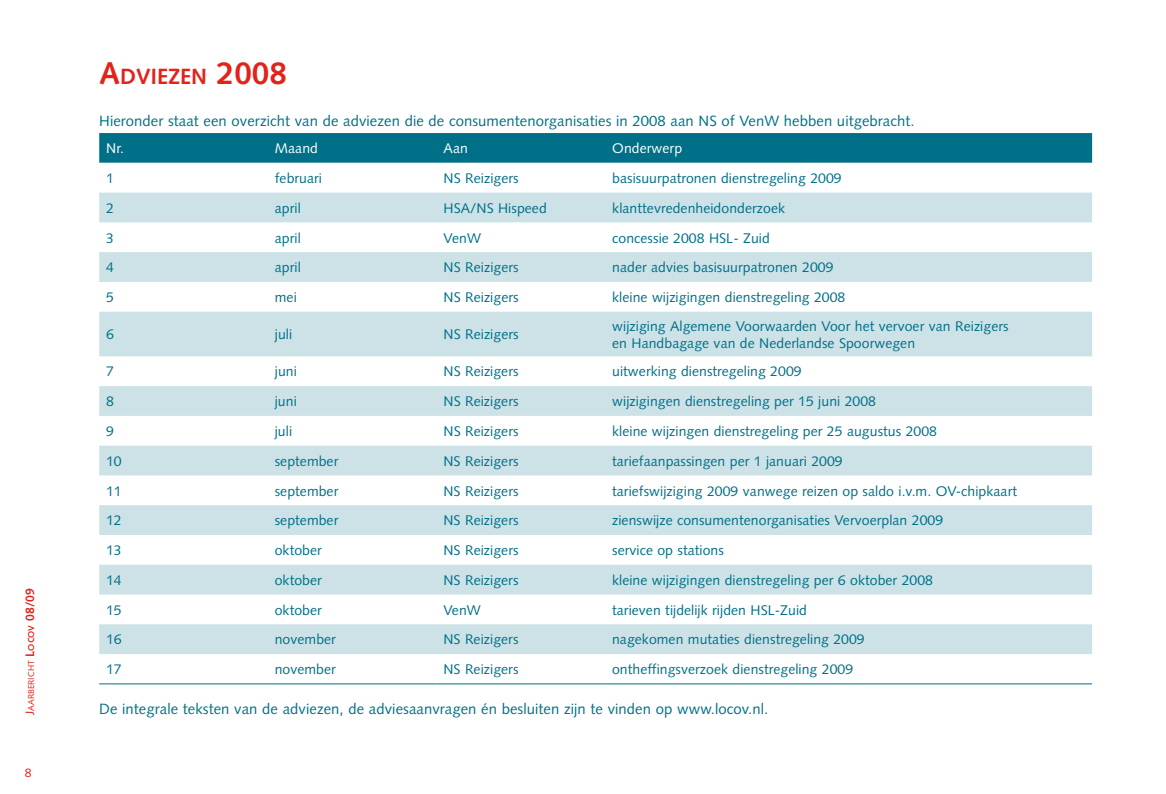
<style>
.page{position:relative;width:1166px;height:794px;background:#fff}
.page>*{position:absolute;margin:0;border:0;box-sizing:border-box;transform-origin:0 0}
.t1{font:700 22.05px "Syntax";color:#e32219}
.t2{font:14.88px "Syntax";letter-spacing:.005em;color:#007088}
.t3{font:14px/16.8px "Syntax";letter-spacing:.005em;color:#007088}
.t4{font:14px "Syntax";color:#fff}
.t5{font:12.25px "Syntax";color:#e32219}
.t6{font:8.58px "Syntax";color:#e32219}
.s1{font-size:12.25px}
.s2{font-weight:700;font-size:12.25px}
.s3{font-weight:700}
.s4{font-size:31.5px}
</style>
<div class="page">
<div style="left:99px;top:133px;width:993px;height:30px;background:#007088"></div>
<svg style="left:99px;top:193px;width:993px;height:461px;fill:#cce2e7"></svg>
<hr style="left:99px;top:683px;width:169px;height:1px;background:#007088">
<hr style="left:268px;top:683px;width:169px;height:1px;background:#007088">
<hr style="left:437px;top:683px;width:168px;height:1px;background:#007088">
<hr style="left:605px;top:683px;width:487px;height:1px;background:#007088">
<p class="t6" style="left:26px;top:714px;width:128px;rotate:-90deg"><span class="s1">J</span>aarbericht <span class="s2">L</span><span class="s3">OCOV</span> <span class="s2">08/09</span></p>
<p class="t5" style="left:25px;top:766px;width:8px">8</p>
<h1 class="t1" style="left:99px;top:64px;width:189px"><span class="s4">A</span>DVIEZEN <span class="s4">2008</span></h1>
<p class="t2" style="left:99px;top:112px;width:817px">Hieronder staat een overzicht van de adviezen die de consumentenorganisaties in 2008 aan NS of VenW hebben uitgebracht.</p>
<p class="t4" style="left:106px;top:140px;width:19px">Nr.</p>
<p class="t4" style="left:275px;top:140px;width:45px">Maand</p>
<p class="t4" style="left:444px;top:140px;width:26px">Aan</p>
<p class="t4" style="left:612px;top:140px;width:71px">Onderwerp</p>
<p class="t3" style="left:106px;top:170px;width:9px">1</p>
<p class="t3" style="left:275px;top:170px;width:49px">februari</p>
<p class="t3" style="left:444px;top:170px;width:77px">NS Reizigers</p>
<p class="t3" style="left:612px;top:170px;width:231px">basisuurpatronen dienstregeling 2009</p>
<p class="t3" style="left:106px;top:199px;width:9px">2</p>
<p class="t3" style="left:275px;top:199px;width:27px">april</p>
<p class="t3" style="left:444px;top:199px;width:105px">HSA/NS Hispeed</p>
<p class="t3" style="left:612px;top:199px;width:174px">klanttevredenheidonderzoek</p>
<p class="t3" style="left:106px;top:229px;width:9px">3</p>
<p class="t3" style="left:275px;top:229px;width:27px">april</p>
<p class="t3" style="left:443px;top:229px;width:39px">VenW</p>
<p class="t3" style="left:612px;top:229px;width:159px">concessie 2008 HSL- Zuid</p>
<p class="t3" style="left:106px;top:259px;width:9px">4</p>
<p class="t3" style="left:275px;top:259px;width:27px">april</p>
<p class="t3" style="left:443px;top:259px;width:77px">NS Reizigers</p>
<p class="t3" style="left:612px;top:259px;width:223px">nader advies basisuurpatronen 2009</p>
<p class="t3" style="left:106px;top:289px;width:9px">5</p>
<p class="t3" style="left:275px;top:289px;width:23px">mei</p>
<p class="t3" style="left:443px;top:289px;width:77px">NS Reizigers</p>
<p class="t3" style="left:612px;top:289px;width:235px">kleine wijzigingen dienstregeling 2008</p>
<p class="t3" style="left:106px;top:326px;width:9px">6</p>
<p class="t3" style="left:275px;top:326px;width:19px">juli</p>
<p class="t3" style="left:443px;top:326px;width:77px">NS Reizigers</p>
<p class="t3" style="left:612px;top:318px;width:398px">wijziging Algemene Voorwaarden Voor het vervoer van Reizigers en Handbagage van de N ederlandse Spoorwegen</p>
<p class="t3" style="left:106px;top:363px;width:9px">7</p>
<p class="t3" style="left:275px;top:363px;width:23px">juni</p>
<p class="t3" style="left:443px;top:363px;width:77px">NS Reizigers</p>
<p class="t3" style="left:612px;top:363px;width:191px">uitwerking dienstregeling 2009</p>
<p class="t3" style="left:106px;top:393px;width:9px">8</p>
<p class="t3" style="left:275px;top:393px;width:23px">juni</p>
<p class="t3" style="left:443px;top:393px;width:77px">NS Reizigers</p>
<p class="t3" style="left:612px;top:393px;width:265px">wijzigingen dienstregeling per 15 juni 2008</p>
<p class="t3" style="left:106px;top:423px;width:9px">9</p>
<p class="t3" style="left:275px;top:423px;width:19px">juli</p>
<p class="t3" style="left:443px;top:423px;width:77px">NS Reizigers</p>
<p class="t3" style="left:612px;top:423px;width:326px">kleine wijzingen dienstregeling per 25 augustus 2008</p>
<p class="t3" style="left:106px;top:452px;width:17px">10</p>
<p class="t3" style="left:275px;top:452px;width:65px">september</p>
<p class="t3" style="left:443px;top:452px;width:77px">NS Reizigers</p>
<p class="t3" style="left:612px;top:452px;width:232px">tariefaanpassingen per 1 januari 2009</p>
<p class="t3" style="left:106px;top:482px;width:17px">11</p>
<p class="t3" style="left:275px;top:482px;width:65px">september</p>
<p class="t3" style="left:443px;top:482px;width:77px">NS Reizigers</p>
<p class="t3" style="left:612px;top:482px;width:406px">tariefswijziging 2009 vanwege reizen op saldo i.v.m. OV-chipkaart</p>
<p class="t3" style="left:106px;top:512px;width:17px">12</p>
<p class="t3" style="left:275px;top:512px;width:65px">september</p>
<p class="t3" style="left:443px;top:512px;width:77px">NS Reizigers</p>
<p class="t3" style="left:612px;top:512px;width:332px">zienswijze consumentenorganisaties Vervoerplan 2009</p>
<p class="t3" style="left:106px;top:542px;width:17px">13</p>
<p class="t3" style="left:275px;top:542px;width:49px">oktober</p>
<p class="t3" style="left:443px;top:542px;width:77px">NS Reizigers</p>
<p class="t3" style="left:612px;top:542px;width:113px">service op stations</p>
<p class="t3" style="left:106px;top:571px;width:17px">14</p>
<p class="t3" style="left:275px;top:571px;width:49px">oktober</p>
<p class="t3" style="left:443px;top:571px;width:77px">NS Reizigers</p>
<p class="t3" style="left:612px;top:571px;width:322px">kleine wijzigingen dienstregeling per 6 oktober 2008</p>
<p class="t3" style="left:106px;top:601px;width:17px">15</p>
<p class="t3" style="left:275px;top:601px;width:49px">oktober</p>
<p class="t3" style="left:443px;top:601px;width:39px">VenW</p>
<p class="t3" style="left:612px;top:601px;width:196px">tarieven tijdelijk rijden HSL-Zuid</p>
<p class="t3" style="left:106px;top:631px;width:17px">16</p>
<p class="t3" style="left:275px;top:631px;width:63px">november</p>
<p class="t3" style="left:443px;top:631px;width:77px">NS Reizigers</p>
<p class="t3" style="left:612px;top:631px;width:254px">nagekomen mutaties dienstregeling 2009</p>
<p class="t3" style="left:106px;top:661px;width:17px">17</p>
<p class="t3" style="left:275px;top:661px;width:63px">november</p>
<p class="t3" style="left:443px;top:661px;width:77px">NS Reizigers</p>
<p class="t3" style="left:612px;top:661px;width:243px">ontheffingsverzoek dienstregeling 2009</p>
<p class="t2" style="left:99px;top:700px;width:671px">De integrale teksten van de adviezen, de adviesaanvragen én besluiten zijn te vinden op www.locov.nl.</p>
</div>
